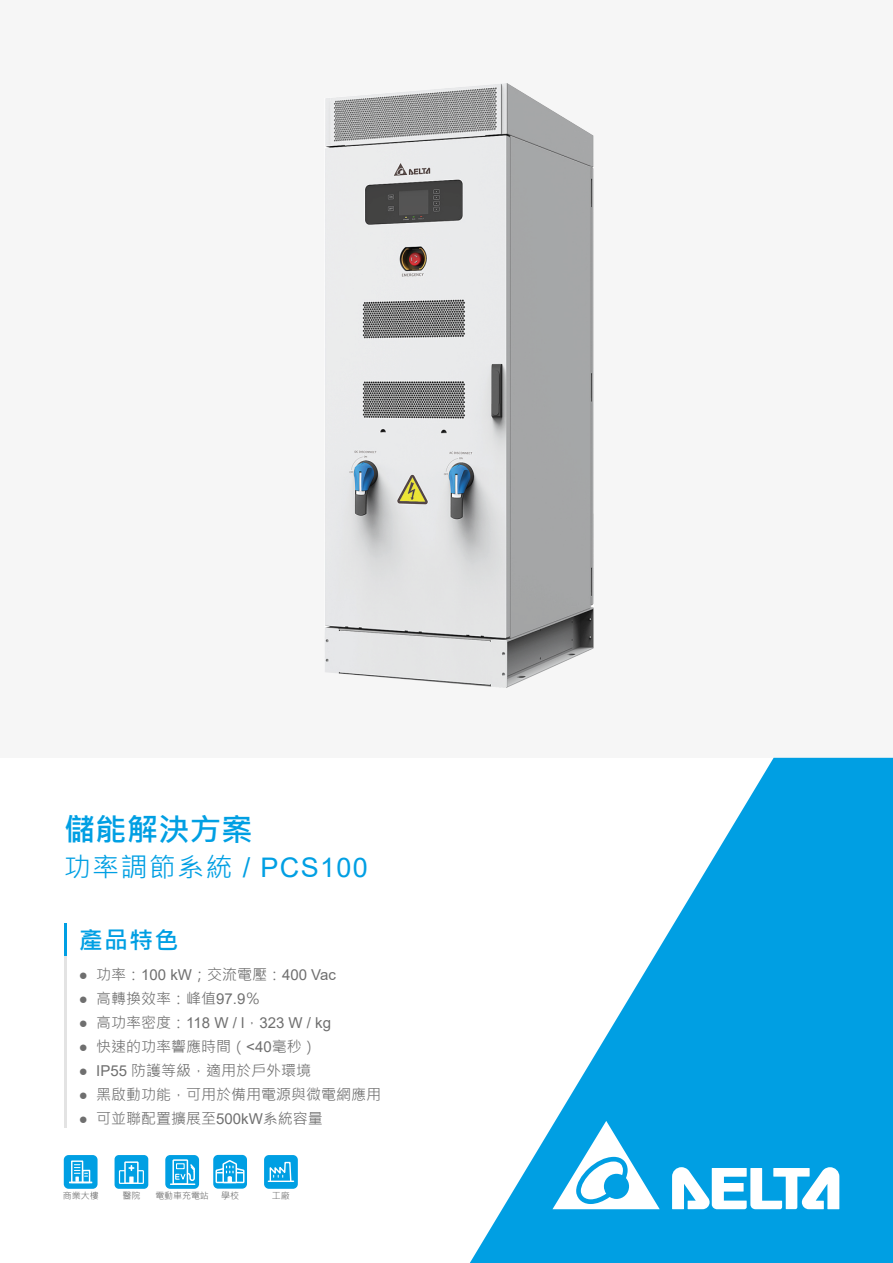
<style>
.page{position:relative;width:893px;height:1263px;background:#fff}
.page>*{position:absolute;margin:0;border:0;box-sizing:border-box;transform-origin:0 0}
.t1{font:700 31.5px "Microsoft Jheng Hei";color:#009fe3}
.t2{font:27px "Arial";letter-spacing:.05em;color:#009fe3}
.t3{font:700 24px "Microsoft Jheng Hei";color:#009fe3}
.t4{font:15px "Microsoft Jheng Hei";color:#6f6f6f}
.t5{font:15px "Arial";color:#6f6f6f}
.t6{font:9px "Microsoft Jheng Hei";color:#6f6f6f}
.s1{font-family:"Microsoft Jheng Hei"}
.s2{font-family:"Arial"}
</style>
<div class="page">
<div style="left:0;top:0;width:893px;height:758px;background:#f6f6f6"></div>
<svg style="left:470px;top:758px;width:423px;height:505px;fill:#009fe3"></svg>
<svg style="left:672px;top:1167px;width:167px;height:42px"></svg>
<svg style="left:552px;top:1121px;width:108px;height:88px"></svg>
<hr style="left:64px;top:923px;width:3px;height:205px;background:#e3e3e3">
<hr style="left:64px;top:923px;width:3px;height:33px;background:#009fe3">
<img style="left:325px;top:83px;width:269px;height:605px">
<div style="left:115px;top:1155px;width:33px;height:34px;background:#009fe3;border-radius:4px"></div>
<svg style="left:119px;top:1161px;width:25px;height:23px"></svg>
<div style="left:264px;top:1155px;width:34px;height:34px;background:#009fe3;border-radius:5px"></div>
<hr style="left:268px;top:1180px;width:26px;height:2px;background:#fff">
<svg style="left:269px;top:1161px;width:23px;height:20px"></svg>
<div style="left:213px;top:1155px;width:34px;height:34px;background:#009fe3;border-radius:5px"></div>
<svg style="left:216px;top:1160px;width:29px;height:23px"></svg>
<div style="left:64px;top:1155px;width:34px;height:34px;background:#009fe3;border-radius:5px"></div>
<hr style="left:69px;top:1181px;width:23px;height:2px;background:#fff">
<div style="left:71px;top:1160px;width:12px;height:23px;border:1px solid #fff"></div>
<div style="left:82px;top:1170px;width:8px;height:13px;border:1px solid #fff"></div>
<svg style="left:74px;top:1164px;width:14px;height:18px"></svg>
<div style="left:165px;top:1155px;width:34px;height:34px;background:#009fe3;border-radius:5px"></div>
<hr style="left:171px;top:1183px;width:24px;height:2px;background:#fff">
<svg style="left:172px;top:1159px;width:24px;height:26px"></svg>
<h1 class="t1" style="left:64px;top:809px;width:190px">儲能解決方案</h1>
<h2 class="t2" style="left:64px;top:848px;width:305px"><span class="s1">功率調節系統</span> / PCS100</h2>
<h3 class="t3" style="left:79px;top:925px;width:101px">產品特色</h3>
<p class="t5" style="left:79px;top:964px;width:259px">● <span class="s1">功率：</span>100 kW<span class="s1">；交流電壓：</span>400 Vac</p>
<p class="t4" style="left:79px;top:989px;width:183px"><span class="s2">●</span> 高轉換效率：峰值<span class="s2">97.9</span>％</p>
<p class="t5" style="left:79px;top:1012px;width:254px">● <span class="s1">高功率密度：</span>118 W / l<span class="s1">，</span>323 W / kg</p>
<p class="t4" style="left:79px;top:1037px;width:239px"><span class="s2">●</span> 快速的功率響應時間（<span class="s2">&lt;40</span>毫秒）</p>
<p class="t4" style="left:79px;top:1061px;width:234px"><span class="s2">● IP55</span> 防護等級，適用於戶外環境</p>
<p class="t4" style="left:79px;top:1085px;width:304px"><span class="s2">●</span> 黑啟動功能，可用於備用電源與微電網應用</p>
<p class="t4" style="left:79px;top:1109px;width:246px"><span class="s2">●</span> 可並聯配置擴展至<span class="s2">500kW</span>系統容量</p>
<p class="t6" style="left:63px;top:1190px;width:37px">商業大樓</p>
<p class="t6" style="left:122px;top:1190px;width:19px">醫院</p>
<p class="t6" style="left:155px;top:1190px;width:55px">電動車充電站</p>
<p class="t6" style="left:221px;top:1190px;width:19px">學校</p>
<p class="t6" style="left:272px;top:1190px;width:19px">工廠</p>
</div>
